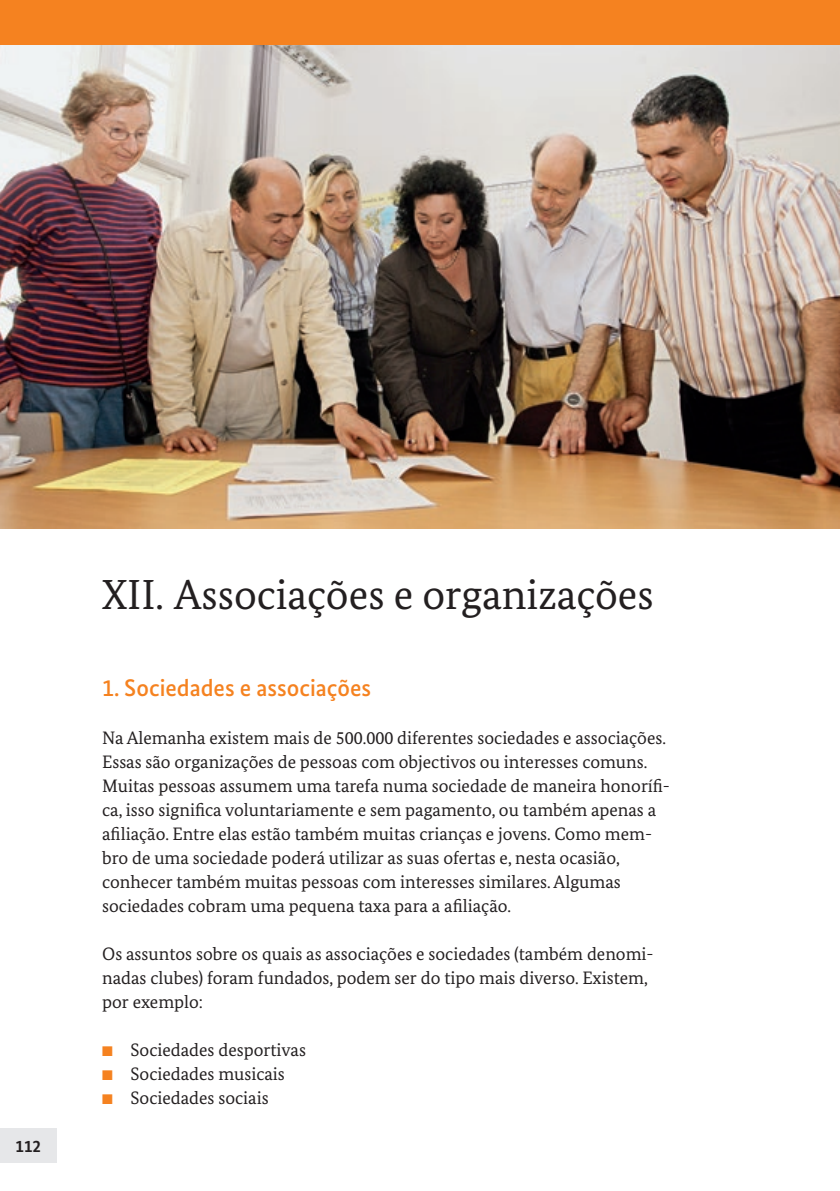
<style>
.page{position:relative;width:840px;height:1191px;background:#fff}
.page>*{position:absolute;margin:0;border:0;box-sizing:border-box;transform-origin:0 0}
.H2{font:42px "Bundes Serif";color:#231f20}
.H3_orange{font:500 24px "Bundes Sans";color:#f58220}
.Copy{font:18px/24px "Bundes Serif";color:#231f20}
.t1{font:700 17px "Bundes Sans";color:#231f20}
</style>
<div class="page">
<div style="left:0;top:1128px;width:57px;height:34px;background:#e6e7e9"></div>
<img style="left:0;top:44px;width:839px;height:484px">
<div style="left:0;top:0;width:839px;height:44px;background:#f58220"></div>
<p class="t1" style="left:16px;top:1135px;width:27px">112</p>
<h1 class="H2" style="left:102px;top:569px;width:553px">XII. Associações e organizações</h1>
<h2 class="H3_orange" style="left:102px;top:673px;width:270px">1. Sociedades e associações</h2>
<p class="Copy" style="left:102px;top:726px;width:569px">Na Alemanha existem mais de 500.000 diferentes sociedades e associações.<br>Essas são organizações de pessoas com objectivos ou interesses comuns.<br>Muitas pessoas assumem uma tarefa numa sociedade de maneira honorífi&shy;ca, isso significa voluntariamente e sem pagamento, ou também apenas a afiliação. Entre elas estão também muitas crianças e jovens. Como mem&shy;bro de uma sociedade poderá utilizar as suas ofertas e, nesta ocasião, conhecer também muitas pessoas com interesses similares. Algumas sociedades cobram uma pequena taxa para a afiliação.</p>
<p class="Copy" style="left:102px;top:942px;width:552px">Os assuntos sobre os quais as associações e sociedades (também denomi&shy;nadas clubes) foram fundados, podem ser do tipo mais diverso. Existem, por exemplo:</p>
<p class="Copy" style="left:130px;top:1038px;width:177px">Sociedades desportivas</p>
<p class="Copy" style="left:130px;top:1062px;width:156px">Sociedades musicais</p>
<p class="Copy" style="left:130px;top:1086px;width:140px">Sociedades sociais</p>
</div>
